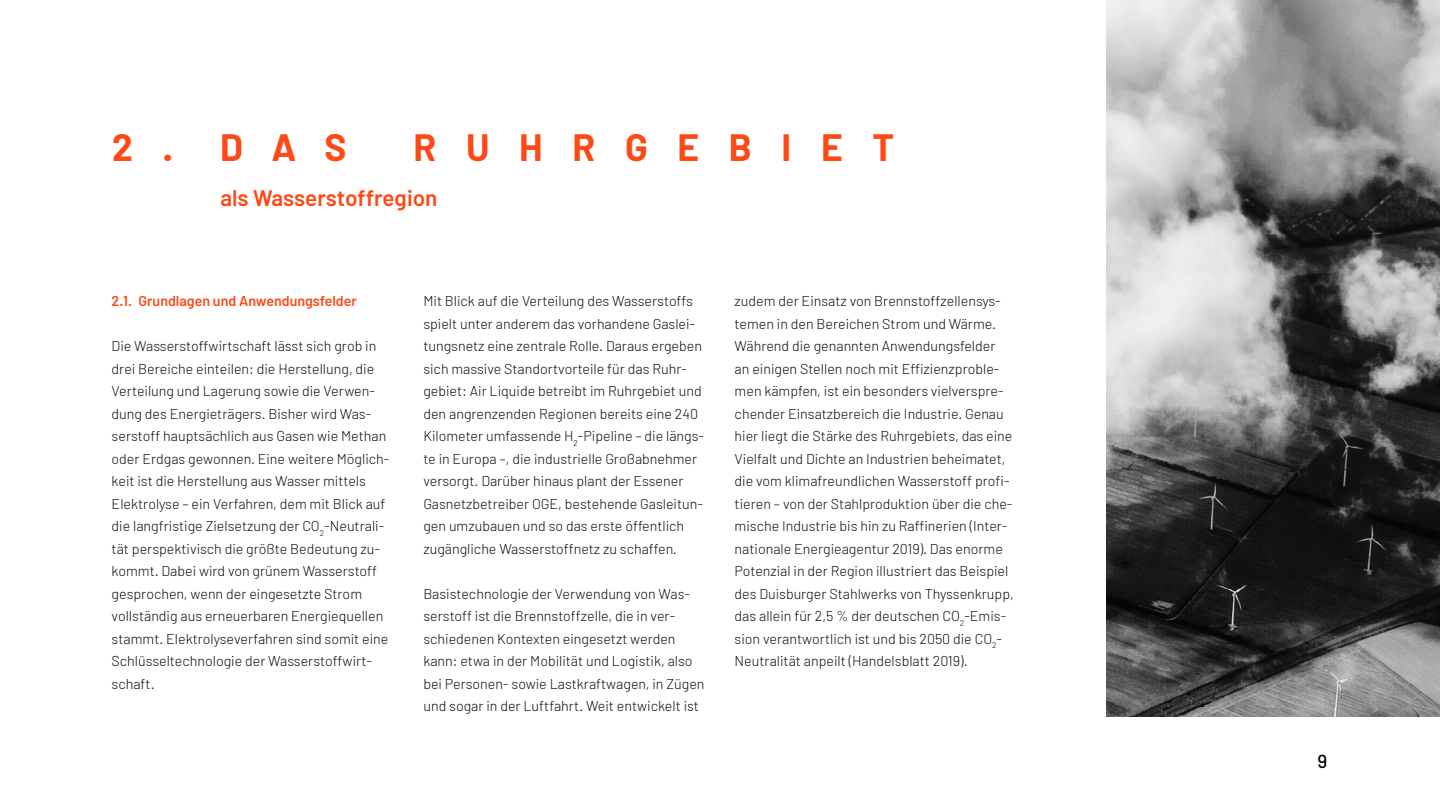
<style>
.page{position:relative;width:1440px;height:810px;background:#fff}
.page>*{position:absolute;margin:0;border:0;box-sizing:border-box;transform-origin:0 0}
.t1{font:700 37.2px "Barlow";letter-spacing:.8em;color:#fe4815}
.t2{font:600 22.5px "Barlow";color:#fe4815}
.t3{font:500 18.75px "Barlow";color:#000}
.t4{font:300 14.25px/22.5px "Barlow";color:#0d0d0d}
.t5{font:600 14.25px "Barlow";color:#fe4815}
</style>
<div class="page">
<img style="left:1107px;top:0;width:333px;height:717px">
<h1 class="t1" style="left:112px;top:124px;width:236px">2. DAS</h1>
<h1 class="t1" style="left:414px;top:124px;width:482px">RUHRGEBIET</h1>
<h2 class="t2" style="left:220px;top:184px;width:219px">als Wasserstoffregion</h2>
<p class="t5" style="left:112px;top:292px;width:247px">2.1. Grundlagen und Anwendungsfelder</p>
<p class="t4" style="left:112px;top:334px;width:279px">Die Wasserstoffwirtschaft lässt sich grob in drei Bereiche einteilen: die Herstellung, die Verteilung und Lagerung sowie die Verwen&shy;dung des Energieträgers. Bisher wird Was&shy;serstoff hauptsächlich aus Gasen wie Methan oder Erdgas gewonnen. Eine weitere Möglich&shy;keit ist die Herstellung aus Wasser mittels Elektrolyse – ein Verfahren, dem mit Blick auf die langfristige Zielsetzung der CO<sub>2</sub>-Neutrali&shy;tät perspektivisch die größte Bedeutung zu&shy;kommt. Dabei wird von grünem Wasserstoff gesprochen, wenn der eingesetzte Strom vollständig aus erneuerbaren Energiequellen stammt. Elektrolyseverfahren sind somit eine Schlüsseltechnologie der Wasserstoffwirt&shy;schaft.</p>
<p class="t4" style="left:423px;top:289px;width:282px">Mit Blick auf die Verteilung des Wasserstoffs spielt unter anderem das vorhandene Gaslei&shy;tungsnetz eine zentrale Rolle. Daraus ergeben sich massive Standortvorteile für das Ruhr&shy;gebiet: Air Liquide betreibt im Ruhrgebiet und den angrenzenden Regionen bereits eine 240<br>Kilometer umfassende H<sub>2</sub>-Pipeline – die längs&shy;te in Europa –, die industrielle Großabnehmer versorgt. Darüber hinaus plant der Essener Gasnetzbetreiber OGE, bestehende Gasleitun&shy;gen umzubauen und so das erste öffentlich zugängliche Wasserstoffnetz zu schaffen.</p>
<p class="t4" style="left:423px;top:582px;width:283px">Basistechnologie der Verwendung von Was&shy;serstoff ist die Brennstoffzelle, die in ver&shy;schiedenen Kontexten eingesetzt werden kann: etwa in der Mobilität und Logistik, also bei Personen- sowie Lastkraftwagen, in Zügen und sogar in der Luftfahrt. Weit entwickelt ist</p>
<p class="t4" style="left:735px;top:289px;width:281px">zudem der Einsatz von Brennstoffzellensys&shy;temen in den Bereichen Strom und Wärme.<br>Während die genannten Anwendungsfelder an einigen Stellen noch mit Effizienzproble&shy;men kämpfen, ist ein besonders vielverspre&shy;chender Einsatzbereich die Industrie. Genau hier liegt die Stärke des Ruhrgebiets, das eine Vielfalt und Dichte an Industrien beheimatet, die vom klimafreundlichen Wasserstoff profi&shy;tieren – von der Stahlproduktion über die che&shy;mische Industrie bis hin zu Raffinerien (Inter&shy;nationale Energieagentur 2019). Das enorme Potenzial in der Region illustriert das Beispiel des Duisburger Stahlwerks von Thyssenkrupp, das allein für 2,5 % der deutschen CO<sub>2</sub>-Emis&shy;sion verantwortlich ist und bis 2050 die CO<sub>2</sub>- Neutralität anpeilt (Handelsblatt 2019).</p>
<h3 class="t3" style="left:1318px;top:750px;width:11px">9</h3>
</div>
